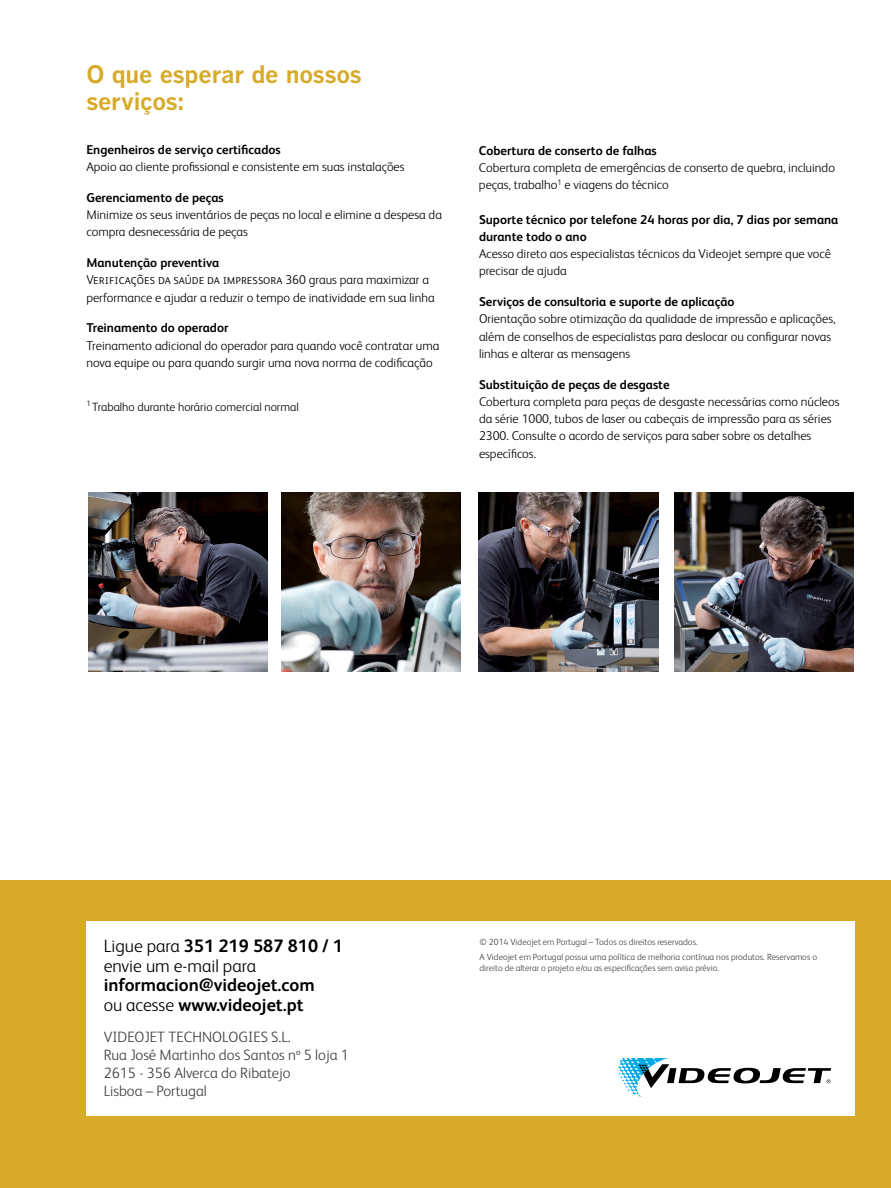
<style>
.page{position:relative;width:891px;height:1188px;background:#fff}
.page>*{position:absolute;margin:0;border:0;box-sizing:border-box;transform-origin:0 0}
.t1{font:700 24px/27px "Benton Gothic";letter-spacing:-.015em;color:#d8aa29}
.t2{font:700 18px/19.5px "FS Albert Pro";color:#000}
.t3{font:300 18px/19.5px "FS Albert Pro";color:#000}
.t4{font:300 15px/18px "FS Albert Pro";color:#414042}
.t5{font:300 12.75px/17.2px "FS Albert Pro";color:#000}
.t6{font:700 12.75px/17.2px "FS Albert Pro";color:#000}
.t7{font:300 12px "FS Albert Pro";color:#000}
.t8{font:300 9px/14.7px "FS Albert Pro";color:#414042}
.s1{font-weight:700}
.s2{font-weight:300}
</style>
<div class="page">
<div style="left:0;top:880px;width:891px;height:308px;background:#d8aa29"></div>
<div style="left:86px;top:921px;width:769px;height:195px;background:#fff"></div>
<svg style="left:618px;top:1058px;width:213px;height:39px"></svg>
<img style="left:88px;top:492px;width:179px;height:180px">
<img style="left:281px;top:492px;width:180px;height:180px">
<img style="left:479px;top:492px;width:179px;height:180px">
<img style="left:674px;top:492px;width:180px;height:180px">
<h1 class="t1" style="left:86px;top:61px;width:277px">O que esperar de nossos serviços:</h1>
<p class="t6" style="left:86px;top:140px;width:196px">Engenheiros de serviço certificados</p>
<p class="t5" style="left:86px;top:157px;width:320px">Apoio ao cliente profissional e consistente em suas instalações</p>
<p class="t6" style="left:86px;top:188px;width:139px">Gerenciamento de peças</p>
<p class="t5" style="left:86px;top:205px;width:357px">Minimize os seus inventários de peças no local e elimine a despesa da compra desnecessária de peças</p>
<p class="t6" style="left:86px;top:253px;width:134px">Manutenção preventiva</p>
<p class="t5" style="left:86px;top:271px;width:350px">Verificações da saúde da impressora 360 graus para maximizar a performance e ajudar a reduzir o tempo de inatividade em sua linha</p>
<p class="t6" style="left:86px;top:319px;width:144px">Treinamento do operador</p>
<p class="t5" style="left:86px;top:336px;width:355px">Treinamento adicional do operador para quando você contratar uma nova equipe ou para quando surgir uma nova norma de codificação</p>
<p class="t7" style="left:86px;top:398px;width:214px"><sup>1</sup> Trabalho durante horário comercial normal</p>
<p class="t6" style="left:479px;top:141px;width:179px">Cobertura de conserto de falhas</p>
<p class="t5" style="left:479px;top:158px;width:358px">Cobertura completa de emergências de conserto de quebra, incluindo peças, trabalho<sup>1</sup> e viagens do técnico</p>
<p class="t6" style="left:479px;top:210px;width:361px">Suporte técnico por telefone 24 horas por dia, 7 dias por semana durante todo o ano</p>
<p class="t5" style="left:479px;top:244px;width:354px">Acesso direto aos especialistas técnicos da Videojet sempre que você precisar de ajuda</p>
<p class="t6" style="left:479px;top:293px;width:257px">Serviços de consultoria e suporte de aplicação</p>
<p class="t5" style="left:479px;top:310px;width:358px">Orientação sobre otimização da qualidade de impressão e aplicações, além de conselhos de especialistas para deslocar ou configurar novas linhas e alterar as mensagens</p>
<p class="t6" style="left:479px;top:375px;width:192px">Substituição de peças de desgaste</p>
<p class="t5" style="left:479px;top:392px;width:362px">Cobertura completa para peças de desgaste necessárias como núcleos da série 1000, tubos de laser ou cabeçais de impressão para as séries 2300. Consulte o acordo de serviços para saber sobre os detalhes específicos.</p>
<h2 class="t3" style="left:104px;top:935px;width:241px">Ligue para <span class="s1">351 219 587 810 / 1 </span>envie um e-mail para</h2>
<h2 class="t2" style="left:104px;top:975px;width:213px">informacion@videojet.com <span class="s2">ou acesse</span> www.videojet.pt</h2>
<p class="t4" style="left:104px;top:1027px;width:247px">VIDEOJET TECHNOLOGIES S.L.<br>Rua José Martinho dos Santos nº 5 loja 1<br>2615 - 356 Alverca do Ribatejo<br>Lisboa – Portugal</p>
<p class="t8" style="left:480px;top:934px;width:339px">© 2014 Videojet em Portugal – Todos os direitos reservados.<br>A Videojet em Portugal possui uma política de melhoria contínua nos produtos. Reservamos o</p>
<p class="t8" style="left:480px;top:960px;width:241px">direito de alterar o projeto e/ou as especificações sem aviso prévio.</p>
</div>
